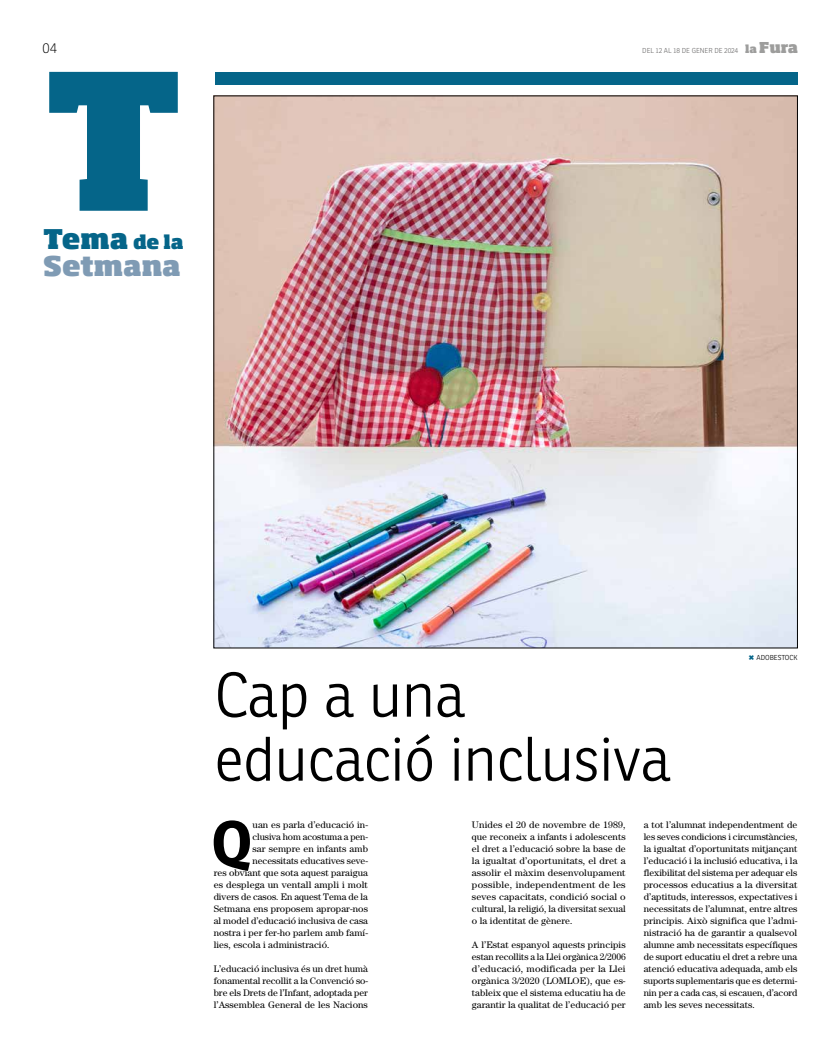
<style>
.page{position:relative;width:823px;height:1049px;background:#fff}
.page>*{position:absolute;margin:0;border:0;box-sizing:border-box;transform-origin:0 0}
.t1{font:800 186.9px "Soho Std";color:#056589}
.t2{font:300 61px/64px "Ronnia";letter-spacing:-.01em;color:#000}
.t3{font:700 59.6px "Ronnia";color:#000}
.t4{font:800 26.8px/26.9px "Soho Std";letter-spacing:-.005em;color:#7f9bb4}
.t5{font:100 14px "Ronnia";color:#000}
.t6{font:9.5px/12px "Century Std";letter-spacing:.005em;color:#000;text-align:justify}
.t7{font:9.5px "Century Std";letter-spacing:.005em;color:#000;scale:1.04 1}
.t8{font:300 7px "Ronnia";color:#706f6f}
.t9{font:300 7px "Ronnia";color:#000}
.s1{font-family:"Soho Std";font-weight:800;font-size:10.9px;color:#9d9d9c}
.s2{font-family:"Soho Std";font-weight:800;font-size:14.8px;color:#9d9d9c}
.s3{color:#056589}
.s4{font-size:18.5px;color:#056589}
</style>
<div class="page">
<div style="left:215px;top:72px;width:582px;height:12px;background:#056589"></div>
<img style="left:215px;top:98px;width:580px;height:548px">
<h3 class="t5" style="left:43px;top:40px;width:16px">04</h3>
<p class="t8" style="left:642px;top:46px;width:157px">DEL 12 AL 18 DE GENER DE 2024 <span class="s1">la</span> <span class="s2">Fura</span></p>
<h1 class="t1" style="left:43px;top:18px;width:142px">T</h1>
<h3 class="t4" style="left:43px;top:225px;width:142px"><span class="s3">Tema</span> <span class="s4">de la<br></span>Setmana</h3>
<p class="t9" style="left:756px;top:653px;width:42px">ADOBESTOCK</p>
<h2 class="t2" style="left:214px;top:663px;width:458px">Cap a una educació inclusiva</h2>
<h3 class="t3" style="left:211px;top:805px;width:43px">Q</h3>
<p class="t6" style="left:252px;top:819px;width:117px">uan es parla d’educació in-</p>
<p class="t6" style="left:643px;top:819px;width:155px">a tot l’alumnat independentment de les seves condicions i circumstàncies, la igualtat d’oportunitats mitjançant l’educació i la inclusió educativa, i la flexibilitat del sistema per adequar els processos educatius a la diversitat d’aptituds, interessos, expectatives i necessitats de l’alumnat, entre altres principis. Això significa que l’admi&shy;nistració ha de garantir a qualsevol alumne amb necessitats específiques de suport educatiu el dret a rebre una atenció educativa adequada, amb els suports suplementaris que es determi&shy;nin per a cada cas, si escauen, d’acord amb les seves necessitats.</p>
<p class="t6" style="left:471px;top:819px;width:155px">Unides el 20 de novembre de 1989, que reconeix a infants i adolescents el dret a l’educació sobre la base de la igualtat d’oportunitats, el dret a assolir el màxim desenvolupament possible, independentment de les seves capacitats, condició social o cultural, la religió, la diversitat sexual o la identitat de gènere.</p>
<p class="t6" style="left:471px;top:939px;width:155px">A l’Estat espanyol aquests principis estan recollits a la Llei orgànica 2/2006 d’educació, modificada per la Llei orgànica 3/2020 (LOMLOE), que es&shy;tableix que el sistema educatiu ha de garantir la qualitat de l’educació per</p>
<p class="t6" style="left:252px;top:831px;width:117px">clusiva hom acostuma a pen-</p>
<p class="t6" style="left:252px;top:843px;width:117px">sar sempre en infants amb</p>
<p class="t6" style="left:252px;top:855px;width:117px">necessitats educatives seve-</p>
<p class="t6" style="left:213px;top:867px;width:156px">res obviant que sota aquest paraigua</p>
<p class="t7" style="left:213px;top:879px;width:150px">es desplega un ventall ampli i molt</p>
<p class="t6" style="left:213px;top:891px;width:156px">divers de casos. En aquest Tema de la</p>
<p class="t6" style="left:213px;top:903px;width:156px">Setmana ens proposem apropar-nos</p>
<p class="t6" style="left:213px;top:915px;width:156px">al model d’educació inclusiva de casa</p>
<p class="t6" style="left:213px;top:927px;width:156px">nostra i per fer-ho parlem amb famí-</p>
<p class="t6" style="left:213px;top:939px;width:117px">lies, escola i administració.</p>
<p class="t6" style="left:213px;top:963px;width:156px">L’educació inclusiva és un dret humà fonamental recollit a la Convenció so&shy;bre els Drets de l’Infant, adoptada per l’Assemblea General de les Nacions</p>
</div>
